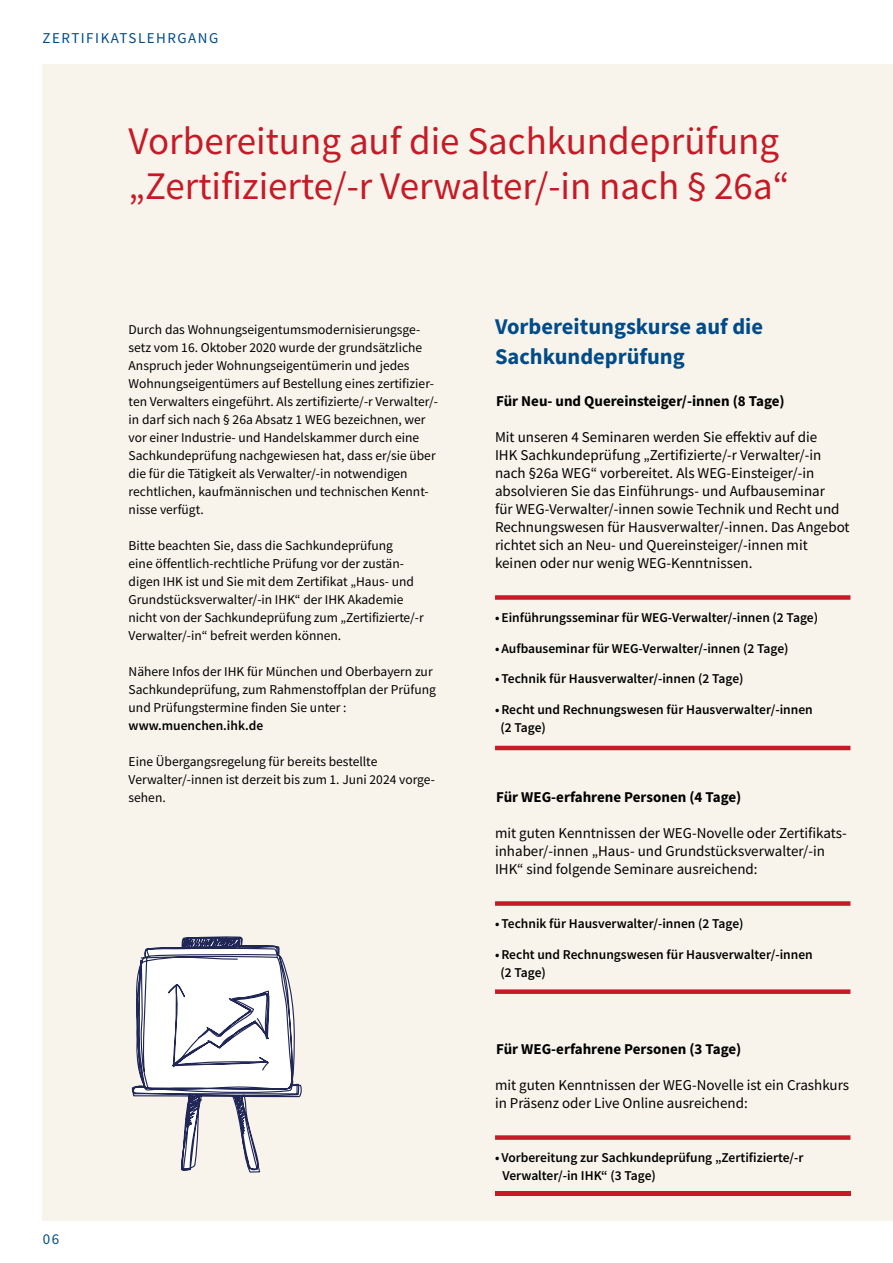
<style>
.page{position:relative;width:893px;height:1263px;background:#fff}
.page>*{position:absolute;margin:0;border:0;box-sizing:border-box;transform-origin:0 0}
.t1{font:39px/45px "Source Sans Pro";color:#c61a27}
.t2{font:700 22.5px/30px "Source Sans Pro";color:#004b88}
.t3{font:15px/18px "Source Sans Pro";color:#000}
.t4{font:700 15px "Source Sans Pro";color:#000}
.t5{font:15px "Source Sans Pro";letter-spacing:.1em;color:#004b88}
.t6{font:13.5px/18px "Source Sans Pro";color:#000}
.t7{font:600 13.5px/18px "Source Sans Pro";color:#000}
</style>
<div class="page">
<div style="left:43px;top:64px;width:850px;height:1156px;background:#f8f2e8"></div>
<div style="left:495px;top:595px;width:355px;height:5px;background:#c61a27"></div>
<hr style="left:495px;top:746px;width:355px;height:4px;background:#c61a27">
<div style="left:495px;top:901px;width:355px;height:5px;background:#c61a27"></div>
<div style="left:495px;top:989px;width:355px;height:5px;background:#c61a27"></div>
<div style="left:495px;top:1135px;width:355px;height:5px;background:#c61a27"></div>
<svg style="left:132px;top:936px;width:170px;height:236px"></svg>
<div style="left:495px;top:1191px;width:355px;height:5px;background:#c61b27"></div>
<p class="t5" style="left:43px;top:28px;width:177px">ZERTIFIKATSLEHRGANG</p>
<h1 class="t1" style="left:129px;top:118px;width:662px">Vorbereitung auf die Sachkundeprüfung „Zertifizierte/-r Verwalter/-in nach § 26a“</h1>
<p class="t5" style="left:43px;top:1230px;width:18px">06</p>
<p class="t6" style="left:129px;top:320px;width:311px">Durch das Wohnungseigentumsmodernisierungsge&shy;setz vom 16. Oktober 2020 wurde der grundsätzliche Anspruch jeder Wohnungseigentümerin und jedes Wohnungseigentümers auf Bestellung eines zertifizier&shy;ten Verwalters eingeführt. Als zertifizierte/-r Verwalter/- in darf sich nach § 26a Absatz 1 WEG bezeichnen, wer vor einer Industrie- und Handelskammer durch eine Sachkundeprüfung nachgewiesen hat, dass er/sie über die für die Tätigkeit als Verwalter/-in notwendigen rechtlichen, kaufmännischen und technischen Kennt&shy;nisse verfügt.</p>
<p class="t6" style="left:129px;top:536px;width:297px">Bitte beachten Sie, dass die Sachkundeprüfung<br>eine öffentlich-rechtliche Prüfung vor der zustän&shy;digen IHK ist und Sie mit dem Zertifikat „Haus- und Grundstücksverwalter/-in IHK“ der IHK Akademie nicht von der Sachkundeprüfung zum „Zertifizierte/-r Verwalter/-in“ befreit werden können.</p>
<p class="t6" style="left:129px;top:662px;width:309px">Nähere Infos der IHK für München und Oberbayern zur<br>Sachkundeprüfung, zum Rahmenstoffplan der Prüfung und Prüfungstermine finden Sie unter :</p>
<p class="t7" style="left:129px;top:716px;width:136px">www.muenchen.ihk.de</p>
<p class="t6" style="left:129px;top:752px;width:308px">Eine Übergangsregelung für bereits bestellte<br>Verwalter/-innen ist derzeit bis zum 1. Juni 2024 vorge&shy;sehen.</p>
<h2 class="t2" style="left:495px;top:311px;width:270px">Vorbereitungskurse auf die<br>Sachkundeprüfung</h2>
<p class="t4" style="left:496px;top:391px;width:290px">Für Neu- und Quereinsteiger/-innen (8 Tage)</p>
<p class="t3" style="left:495px;top:428px;width:356px">Mit unseren 4 Seminaren werden Sie effektiv auf die<br>IHK Sachkundeprüfung „Zertifizierte/-r Verwalter/-in nach §26a WEG“ vorbereitet. Als WEG-Einsteiger/-in absolvieren Sie das Einführungs- und Aufbauseminar<br>für WEG-Verwalter/-innen sowie Technik und Recht und Rechnungswesen für Hausverwalter/-innen. Das Angebot richtet sich an Neu- und Quereinsteiger/-innen mit keinen oder nur wenig WEG-Kenntnissen.</p>
<p class="t7" style="left:495px;top:608px;width:324px">• Einführungsseminar für WEG-Verwalter/-innen (2 Tage)</p>
<p class="t7" style="left:495px;top:639px;width:295px">• Aufbauseminar für WEG-Verwalter/-innen (2 Tage)</p>
<p class="t7" style="left:495px;top:670px;width:250px">• Technik für Hausverwalter/-innen (2 Tage)</p>
<p class="t7" style="left:500px;top:700px;width:314px;text-indent:-5px">•Recht und Rechnungswesen für Hausverwalter/-innen (2 Tage)</p>
<p class="t4" style="left:496px;top:787px;width:247px">Für WEG-erfahrene Personen (4 Tage)</p>
<p class="t3" style="left:495px;top:824px;width:352px">mit guten Kenntnissen der WEG-Novelle oder Zertifi kats&shy;inhaber/-innen „Haus- und Grundstücksverwalter/-in<br>IHK“ sind folgende Seminare ausreichend:</p>
<p class="t7" style="left:495px;top:914px;width:250px">• Technik für Hausverwalter/-innen (2 Tage)</p>
<p class="t7" style="left:500px;top:945px;width:314px;text-indent:-5px">•Recht und Rechnungswesen für Hausverwalter/-innen (2 Tage)</p>
<p class="t4" style="left:496px;top:1039px;width:247px">Für WEG-erfahrene Personen (3 Tage)</p>
<p class="t3" style="left:495px;top:1076px;width:356px">mit guten Kenntnissen der WEG-Novelle ist ein Crashkurs in Präsenz oder Live Online ausreichend:</p>
<p class="t7" style="left:502px;top:1148px;width:303px;text-indent:-7px">• Vorbereitung zur Sachkundeprüfung „Zertifizierte/-r<br>Verwalter/-in IHK“ (3 Tage)</p>
</div>
